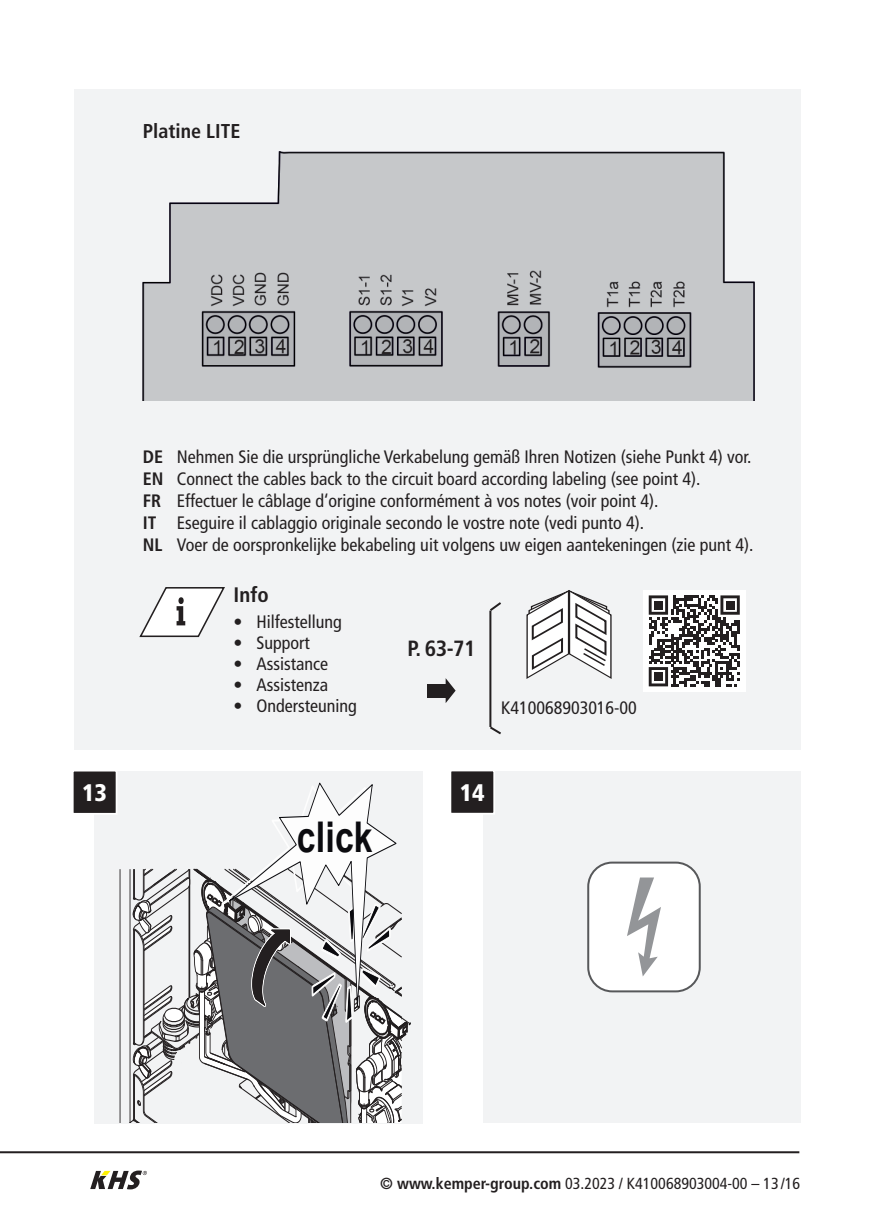
<style>
.page{position:relative;width:874px;height:1225px;background:#fff}
.page>*{position:absolute;margin:0;border:0;box-sizing:border-box;transform-origin:0 0}
.t1{font:700 42.4px "Arial";color:#0b0b0f;scale:.8 1}
.t2{font:900 condensed 24px "Frutiger LT Com";color:#fff}
.t3{font:700 condensed 22px "Frutiger LT Com";color:#231f20}
.t4{font:700 condensed 21px "Frutiger LT Com";color:#231f20}
.t5{font:700 condensed 20px "Frutiger LT Com";color:#231f20}
.t6{font:condensed 18px/22px "Frutiger LT Com";color:#231f20}
.t7{font:condensed 16px "Frutiger LT Com";color:#231f20}
.s1{font-weight:700}
.s2{font-family:"Frutiger LT Std"}
</style>
<div class="page">
<svg style="left:90px;top:1170px;width:57px;height:19px"></svg>
<hr style="left:0;top:1151px;width:799px;height:2px;background:#231f20">
<div style="left:483px;top:771px;width:316px;height:352px;background:#f2f3f4"></div>
<div style="left:74px;top:89px;width:725px;height:660px;background:#f2f3f4"></div>
<img style="left:143px;top:151px;width:611px;height:250px">
<div style="left:427px;top:684px;width:20px;height:13px;background:#231f20"></div>
<svg style="left:445px;top:678px;width:10px;height:25px"></svg>
<svg style="left:526px;top:590px;width:86px;height:89px"></svg>
<div style="left:643px;top:590px;width:102px;height:102px;background:#fff"></div>
<svg style="left:648px;top:595px;width:91px;height:91px"></svg>
<div style="left:654px;top:601px;width:8px;height:8px;background:#231f20"></div>
<div style="left:725px;top:601px;width:8px;height:8px;background:#231f20"></div>
<div style="left:654px;top:672px;width:8px;height:9px;background:#231f20"></div>
<hr style="left:489px;top:610px;width:2px;height:117px;background:#231f20">
<svg style="left:489px;top:602px;width:12px;height:11px"></svg>
<svg style="left:489px;top:724px;width:12px;height:11px"></svg>
<div style="left:95px;top:771px;width:327px;height:352px;background:#f2f3f4"></div>
<div style="left:588px;top:862px;width:111px;height:129px;background:#fff;border-radius:24px"></div>
<div style="left:587px;top:861px;width:113px;height:131px;border:2px solid #57585a;border-radius:24px"></div>
<svg style="left:627px;top:877px;width:33px;height:99px"></svg>
<svg style="left:119px;top:782px;width:291px;height:341px"></svg>
<svg style="left:139px;top:587px;width:86px;height:51px"></svg>
<div style="left:73px;top:770px;width:43px;height:44px;background:#231f20"></div>
<div style="left:72px;top:769px;width:45px;height:45px;border:2px solid #fff"></div>
<div style="left:450px;top:770px;width:44px;height:43px;background:#231f20"></div>
<div style="left:449px;top:769px;width:46px;height:45px;border:2px solid #fff"></div>
<p class="t5" style="left:143px;top:119px;width:99px">Platine LITE</p>
<p class="t6" style="left:143px;top:446px;width:612px"><span class="s1">DE</span> Nehmen Sie die ursprüngliche Verkabelung gemäß Ihren Notizen (siehe Punkt 4) vor.<br><span class="s1">EN</span> Connect the cables back to the circuit board according labeling (see point 4).<br><span class="s1">FR</span> Effectuer le câblage d‘origine conformément à vos notes (voir point 4).<br><span class="s1">IT</span> Eseguire il cablaggio originale secondo le vostre note (vedi punto 4).<br><span class="s1">NL</span> Voer de oorspronkelijke bekabeling uit volgens uw eigen aantekeningen (zie punt 4).</p>
<p class="t4" style="left:233px;top:582px;width:37px">Info</p>
<p class="t6" style="left:233px;top:610px;width:109px"><span class="s2">•</span> Hilfestellung</p>
<p class="t6" style="left:233px;top:631px;width:77px"><span class="s2">•</span> Support</p>
<p class="t6" style="left:233px;top:652px;width:96px"><span class="s2">•</span> Assistance</p>
<p class="t6" style="left:233px;top:673px;width:96px"><span class="s2">•</span> Assistenza</p>
<p class="t6" style="left:233px;top:694px;width:125px"><span class="s2">•</span> Ondersteuning</p>
<p class="t6" style="left:501px;top:696px;width:137px">K410068903016-00</p>
<p class="t3" style="left:407px;top:635px;width:70px">P. 63-71</p>
<h2 class="t2" style="left:82px;top:778px;width:26px">13</h2>
<h2 class="t2" style="left:459px;top:778px;width:26px">14</h2>
<h1 class="t1" style="left:297px;top:807px;width:96px">click</h1>
<p class="t7" style="left:380px;top:1174px;width:421px"><span class="s1">© www.kemper-group.com</span> 03.2023 / K410068903004-00 – 13 /16</p>
</div>
